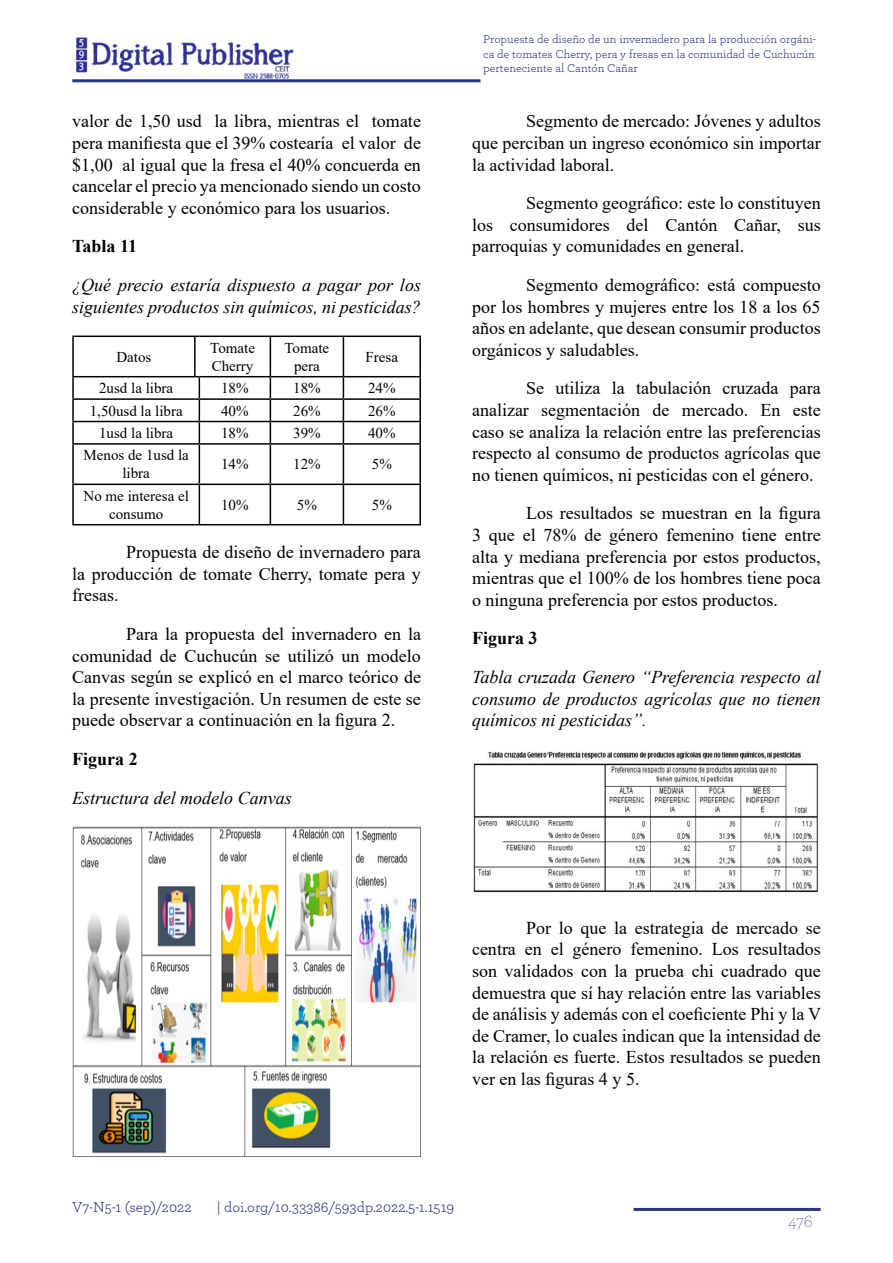
<style>
.page{position:relative;width:893px;height:1263px;background:#fff}
.page>*{position:absolute;margin:0;border:0;box-sizing:border-box;transform-origin:0 0}
.t1{font:18px/21.6px "Times New Roman";color:#000;text-align:justify}
.t2{font:italic 18px/21.6px "Times New Roman";color:#000}
.t3{font:700 18px "Times New Roman";color:#000}
.t4{font:200 18px "Archer";color:#283583}
.t5{font:15px/18px "Times New Roman";color:#000;text-align:center}
.t6{font:15px "Archer";color:#283583}
.t7{font:12px/14.4px "Archer";color:#283583;text-align:justify}
</style>
<div class="page">
<hr style="left:72px;top:79px;width:408px;height:3px;background:#283583">
<img style="left:76px;top:37px;width:218px;height:42px">
<hr style="left:634px;top:1208px;width:187px;height:3px;background:#283583">
<hr style="left:72px;top:336px;width:123px;height:1px;background:#000">
<hr style="left:72px;top:337px;width:2px;height:39px;background:#000">
<hr style="left:194px;top:337px;width:2px;height:39px;background:#000">
<hr style="left:199px;top:336px;width:71px;height:1px;background:#000">
<hr style="left:270px;top:336px;width:73px;height:1px;background:#000">
<hr style="left:270px;top:337px;width:1px;height:39px;background:#000">
<hr style="left:343px;top:336px;width:78px;height:1px;background:#000">
<hr style="left:343px;top:337px;width:1px;height:39px;background:#000">
<hr style="left:419px;top:337px;width:2px;height:39px;background:#000">
<hr style="left:72px;top:376px;width:123px;height:1px;background:#000">
<hr style="left:72px;top:377px;width:2px;height:21px;background:#000">
<hr style="left:199px;top:376px;width:71px;height:1px;background:#000">
<hr style="left:270px;top:376px;width:73px;height:1px;background:#000">
<hr style="left:343px;top:376px;width:78px;height:1px;background:#000">
<hr style="left:419px;top:377px;width:2px;height:21px;background:#000">
<hr style="left:72px;top:398px;width:123px;height:2px;background:#000">
<hr style="left:72px;top:400px;width:2px;height:21px;background:#000">
<hr style="left:199px;top:398px;width:71px;height:2px;background:#000">
<hr style="left:270px;top:398px;width:73px;height:2px;background:#000">
<hr style="left:343px;top:398px;width:78px;height:2px;background:#000">
<hr style="left:419px;top:400px;width:2px;height:21px;background:#000">
<hr style="left:72px;top:421px;width:123px;height:1px;background:#000">
<hr style="left:72px;top:422px;width:2px;height:21px;background:#000">
<hr style="left:199px;top:421px;width:71px;height:1px;background:#000">
<hr style="left:270px;top:421px;width:73px;height:1px;background:#000">
<svg style="left:270px;top:377px;width:1px;height:66px"></svg>
<hr style="left:343px;top:421px;width:78px;height:1px;background:#000">
<svg style="left:343px;top:377px;width:1px;height:66px"></svg>
<hr style="left:419px;top:422px;width:2px;height:21px;background:#000">
<hr style="left:72px;top:443px;width:123px;height:2px;background:#000">
<hr style="left:72px;top:445px;width:2px;height:39px;background:#000">
<svg style="left:195px;top:376px;width:5px;height:69px"></svg>
<hr style="left:199px;top:443px;width:71px;height:2px;background:#000">
<hr style="left:199px;top:445px;width:1px;height:39px;background:#000">
<hr style="left:270px;top:443px;width:73px;height:2px;background:#000">
<hr style="left:270px;top:445px;width:1px;height:39px;background:#000">
<hr style="left:343px;top:443px;width:78px;height:2px;background:#000">
<hr style="left:343px;top:445px;width:1px;height:39px;background:#000">
<hr style="left:419px;top:445px;width:2px;height:39px;background:#000">
<hr style="left:72px;top:484px;width:123px;height:1px;background:#000">
<hr style="left:72px;top:485px;width:2px;height:39px;background:#000">
<hr style="left:199px;top:484px;width:71px;height:1px;background:#000">
<hr style="left:199px;top:485px;width:1px;height:39px;background:#000">
<hr style="left:270px;top:484px;width:73px;height:1px;background:#000">
<hr style="left:270px;top:485px;width:1px;height:39px;background:#000">
<hr style="left:343px;top:484px;width:78px;height:1px;background:#000">
<hr style="left:343px;top:485px;width:1px;height:39px;background:#000">
<hr style="left:419px;top:485px;width:2px;height:39px;background:#000">
<hr style="left:72px;top:524px;width:123px;height:1px;background:#000">
<hr style="left:199px;top:524px;width:71px;height:1px;background:#000">
<hr style="left:270px;top:524px;width:73px;height:1px;background:#000">
<hr style="left:343px;top:524px;width:78px;height:1px;background:#000">
<img style="left:72px;top:826px;width:349px;height:330px">
<img style="left:473px;top:751px;width:346px;height:142px">
<p class="t1" style="left:72px;top:110px;width:350px">valor de 1,50 usd la libra, mientras el tomate pera manifiesta que el 39% costearía el valor de $1,00 al igual que la fresa el 40% concuerda en cancelar el precio ya mencionado siendo un costo considerable y económico para los usuarios.</p>
<p class="t3" style="left:72px;top:233px;width:66px">Tabla 11</p>
<p class="t2" style="left:72px;top:274px;width:350px">¿Qué precio estaría dispuesto a pagar por los siguientes productos sin químicos, ni pesticidas?</p>
<p class="t5" style="left:116px;top:347px;width:36px">Datos</p>
<p class="t5" style="left:210px;top:338px;width:46px;text-align:left">Tomate<br>Cherry</p>
<p class="t5" style="left:285px;top:338px;width:46px">Tomate pera</p>
<p class="t5" style="left:366px;top:347px;width:34px">Fresa</p>
<p class="t5" style="left:99px;top:379px;width:76px">2usd la libra</p>
<p class="t5" style="left:221px;top:379px;width:29px">18%</p>
<p class="t5" style="left:293px;top:379px;width:29px">18%</p>
<p class="t5" style="left:368px;top:379px;width:29px">24%</p>
<p class="t5" style="left:90px;top:401px;width:94px">1,50usd la libra</p>
<p class="t5" style="left:221px;top:401px;width:29px">40%</p>
<p class="t5" style="left:293px;top:401px;width:29px">26%</p>
<p class="t5" style="left:368px;top:401px;width:29px">26%</p>
<p class="t5" style="left:99px;top:423px;width:76px">1usd la libra</p>
<p class="t5" style="left:221px;top:423px;width:29px">18%</p>
<p class="t5" style="left:293px;top:423px;width:29px">39%</p>
<p class="t5" style="left:368px;top:423px;width:29px">40%</p>
<p class="t5" style="left:84px;top:446px;width:107px">Menos de 1usd la libra</p>
<p class="t5" style="left:221px;top:455px;width:29px">14%</p>
<p class="t5" style="left:293px;top:455px;width:29px">12%</p>
<p class="t5" style="left:372px;top:455px;width:21px">5%</p>
<p class="t5" style="left:84px;top:486px;width:107px">No me interesa el consumo</p>
<p class="t5" style="left:221px;top:495px;width:29px">10%</p>
<p class="t5" style="left:297px;top:495px;width:21px">5%</p>
<p class="t5" style="left:372px;top:495px;width:21px">5%</p>
<p class="t1" style="left:72px;top:541px;width:350px;text-indent:54px">Propuesta de diseño de invernadero para la producción de tomate Cherry, tomate pera y fresas.</p>
<p class="t1" style="left:72px;top:622px;width:350px;text-indent:54px">Para la propuesta del invernadero en la comunidad de Cuchucún se utilizó un modelo Canvas según se explicó en el marco teórico de la presente investigación. Un resumen de este se puede observar a continuación en la figura 2.</p>
<p class="t3" style="left:72px;top:746px;width:67px">Figura 2</p>
<p class="t2" style="left:72px;top:786px;width:221px">Estructura del modelo Canvas</p>
<p class="t7" style="left:483px;top:32px;width:334px">Propuesta de diseño de un invernadero para la producción orgáni&shy;ca de tomates Cherry, pera y fresas en la comunidad de Cuchucún perteneciente al Cantón Cañar</p>
<p class="t1" style="left:472px;top:110px;width:350px;text-indent:54px">Segmento de mercado: Jóvenes y adultos que perciban un ingreso económico sin importar la actividad laboral.</p>
<p class="t1" style="left:472px;top:192px;width:350px;text-indent:54px">Segmento geográfico: este lo constituyen los consumidores del Cantón Cañar, sus parroquias y comunidades en general.</p>
<p class="t1" style="left:472px;top:274px;width:350px;text-indent:54px">Segmento demográfico: está compuesto por los hombres y mujeres entre los 18 a los 65 años en adelante, que desean consumir productos orgánicos y saludables.</p>
<p class="t1" style="left:472px;top:377px;width:350px;text-indent:54px">Se utiliza la tabulación cruzada para analizar segmentación de mercado. En este caso se analiza la relación entre las preferencias respecto al consumo de productos agrícolas que no tienen químicos, ni pesticidas con el género.</p>
<p class="t1" style="left:472px;top:502px;width:350px;text-indent:54px">Los resultados se muestran en la figura 3 que el 78% de género femenino tiene entre alta y mediana preferencia por estos productos, mientras que el 100% de los hombres tiene poca o ninguna preferencia por estos productos.</p>
<p class="t3" style="left:472px;top:625px;width:67px">Figura 3</p>
<p class="t2" style="left:472px;top:666px;width:350px;text-align:justify">Tabla cruzada Genero “Preferencia respecto al consumo de productos agrícolas que no tienen químicos ni pesticidas”.</p>
<p class="t1" style="left:472px;top:916px;width:350px;text-indent:54px">Por lo que la estrategia de mercado se centra en el género femenino. Los resultados son validados con la prueba chi cuadrado que demuestra que sí hay relación entre las variables de análisis y además con el coeficiente Phi y la V de Cramer, lo cuales indican que la intensidad de la relación es fuerte. Estos resultados se pueden ver en las figuras 4 y 5.</p>
<p class="t6" style="left:72px;top:1196px;width:121px">V7-N5-1 (sep)/2022</p>
<p class="t6" style="left:217px;top:1196px;width:239px">| doi.org/10.33386/593dp.2022.5-1.1519</p>
<p class="t4" style="left:788px;top:1209px;width:26px">476</p>
</div>
